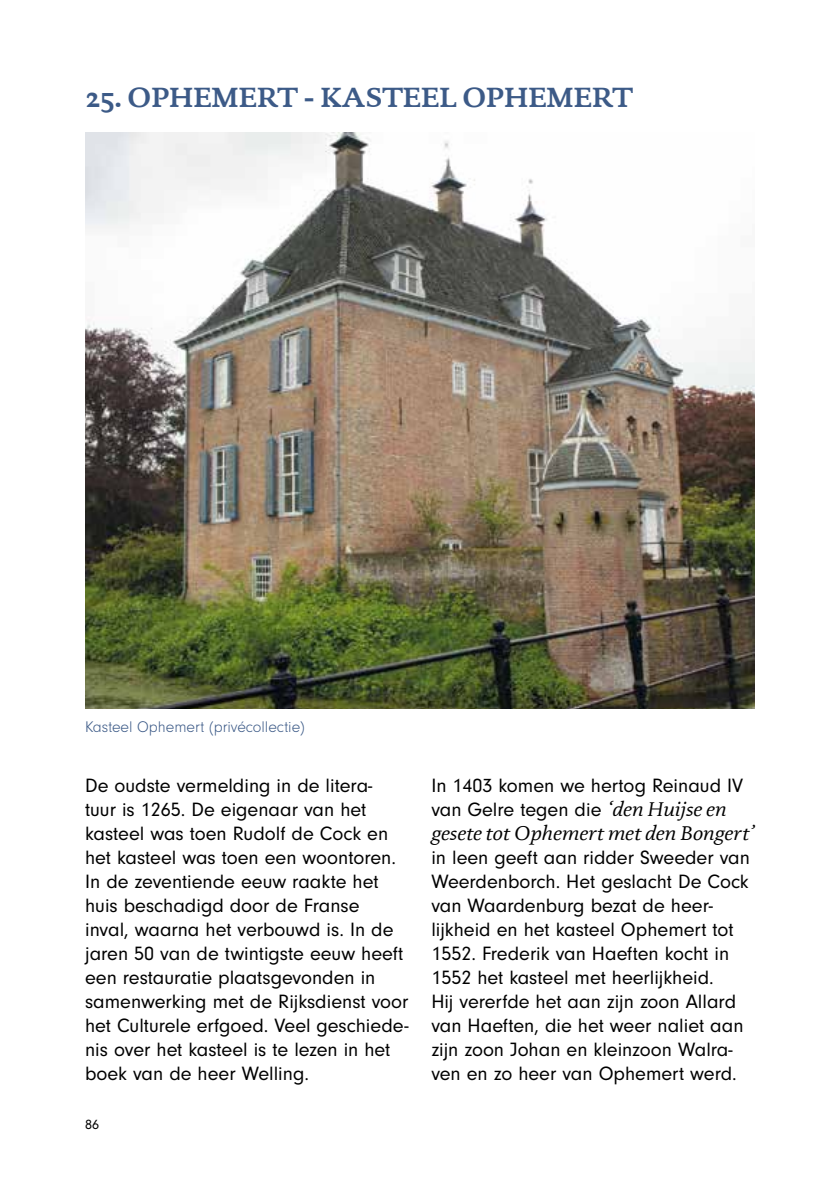
<style>
.page{position:relative;width:840px;height:1191px;background:#fff}
.page>*{position:absolute;margin:0;border:0;box-sizing:border-box;transform-origin:0 0}
.t1{font:700 28px "DTL Documenta ST";color:#3c5a87}
.t2{font:20px/24px "Neuzeit Gro";color:#000}
.t3{font:italic 20px "DTL Documenta ST";color:#000}
.t4{font:300 16px "Neuzeit Gro";color:#3c5a87}
.t5{font:14px "Neuzeit Gro";color:#000}
.s1{font-family:"DTL Documenta ST";font-style:italic}
</style>
<div class="page">
<img style="left:85px;top:132px;width:669px;height:576px">
<h1 class="t1" style="left:86px;top:80px;width:548px">25. OPHEMERT - KASTEEL OPHEMERT</h1>
<p class="t4" style="left:85px;top:718px;width:221px">Kasteel Ophemert (privécollectie)</p>
<p class="t2" style="left:85px;top:774px;width:325px">De oudste vermelding in de litera-<br>tuur is 1265. De eigenaar van het kasteel was toen Rudolf de Cock en het kasteel was toen een woontoren.<br>In de zeventiende eeuw raakte het huis beschadigd door de Franse<br>inval, waarna het verbouwd is. In de jaren 50 van de twintigste eeuw heeft een restauratie plaatsgevonden in samenwerking met de Rijksdienst voor het Culturele erfgoed. Veel geschiede&shy;nis over het kasteel is te lezen in het boek van de heer Welling.</p>
<p class="t5" style="left:85px;top:1116px;width:15px">86</p>
<p class="t2" style="left:431px;top:774px;width:313px">In 1403 komen we hertog Reinaud IV van Gelre tegen die <span class="s1">‘den Huijse en</span></p>
<p class="t3" style="left:431px;top:821px;width:324px">gesete tot Ophemert met den Bongert’</p>
<p class="t2" style="left:431px;top:846px;width:320px">in leen geeft aan ridder Sweeder van Weerdenborch. Het geslacht De Cock van Waardenburg bezat de heer&shy;lijkheid en het kasteel Ophemert tot 1552. Frederik van Haeften kocht in 1552 het kasteel met heerlijkheid.<br>Hij vererfde het aan zijn zoon Allard van Haeften, die het weer naliet aan zijn zoon Johan en kleinzoon Walra&shy;ven en zo heer van Ophemert werd.</p>
</div>
